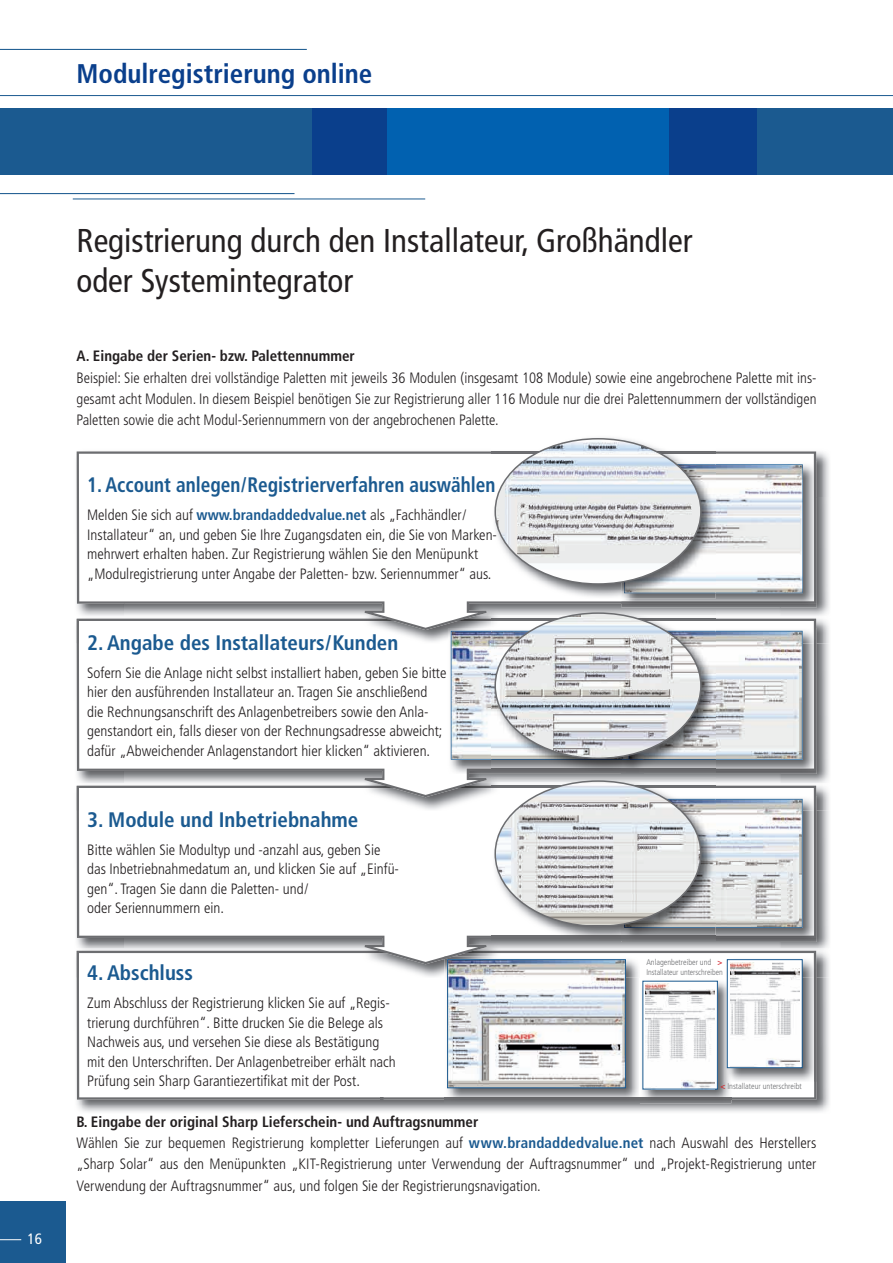
<style>
.page{position:relative;width:893px;height:1263px;background:#fff}
.page>*{position:absolute;margin:0;border:0;box-sizing:border-box;transform-origin:0 0}
.t1{font:condensed 33px/39.6px "Frutiger";color:#231f20}
.t2{font:700 condensed 27px "Frutiger";color:#0a3f8c}
.t3{font:700 condensed 21px "Frutiger";color:#1b5a90}
.t4{font:700 condensed 21px "Frutiger";color:#1b5a90;scale:.92 1}
.t5{font:300 condensed 15px/19.5px "Frutiger";color:#231f20}
.t6{font:700 condensed 15px "Frutiger";color:#231f20}
.t7{font:condensed 15px "Frutiger";color:#fff}
.t8{font:300 condensed 8.25px/9.9px "Frutiger";color:#6c6d70}
.s1{font-weight:700;color:#1b5a90}
.s2{font-weight:700;color:#d1232a}
.s3{font-weight:700}
</style>
<div class="page">
<div style="left:264px;top:108px;width:125px;height:67px;background:#0a3f8c"></div>
<div style="left:387px;top:108px;width:329px;height:67px;background:#0161b0"></div>
<div style="left:740px;top:108px;width:153px;height:67px;background:#1b5a90"></div>
<div style="left:669px;top:108px;width:87px;height:67px;background:#0a3f8c"></div>
<div style="left:0;top:108px;width:311px;height:67px;background:#1b5a90"></div>
<img style="left:76px;top:978px;width:754px;height:134px">
<svg style="left:77px;top:978px;width:739px;height:121px"></svg>
<img style="left:76px;top:498px;width:1px;height:441px">
<img style="left:816px;top:498px;width:14px;height:450px">
<svg style="left:77px;top:811px;width:739px;height:153px"></svg>
<svg style="left:77px;top:643px;width:739px;height:154px"></svg>
<img style="left:816px;top:451px;width:13px;height:47px">
<svg style="left:77px;top:451px;width:739px;height:179px"></svg>
<img style="left:444px;top:956px;width:196px;height:146px">
<svg style="left:444px;top:956px;width:9px;height:3px"></svg>
<img style="left:449px;top:961px;width:175px;height:125px">
<div style="left:447px;top:959px;width:179px;height:129px;border:1px solid #1b5a90"></div>
<img style="left:621px;top:811px;width:196px;height:131px">
<img style="left:716px;top:796px;width:98px;height:15px">
<img style="left:716px;top:811px;width:100px;height:127px">
<svg style="left:814px;top:796px;width:3px;height:15px"></svg>
<svg style="left:716px;top:799px;width:87px;height:129px"></svg>
<img style="left:716px;top:628px;width:98px;height:15px">
<img style="left:716px;top:643px;width:100px;height:128px">
<svg style="left:814px;top:628px;width:3px;height:15px"></svg>
<img style="left:621px;top:461px;width:196px;height:146px">
<img style="left:621px;top:461px;width:195px;height:143px">
<svg style="left:716px;top:464px;width:87px;height:129px"></svg>
<img style="left:492px;top:437px;width:224px;height:162px">
<img style="left:621px;top:461px;width:95px;height:138px">
<img style="left:624px;top:464px;width:92px;height:129px">
<img style="left:495px;top:439px;width:206px;height:145px">
<img style="left:448px;top:628px;width:195px;height:146px">
<img style="left:467px;top:769px;width:25px;height:5px">
<svg style="left:621px;top:773px;width:22px;height:1px"></svg>
<svg style="left:451px;top:631px;width:352px;height:129px"></svg>
<img style="left:492px;top:609px;width:224px;height:19px">
<img style="left:643px;top:631px;width:73px;height:142px">
<img style="left:495px;top:613px;width:206px;height:145px">
<img style="left:492px;top:938px;width:224px;height:3px">
<img style="left:492px;top:811px;width:129px;height:127px">
<img style="left:492px;top:777px;width:224px;height:34px">
<img style="left:621px;top:796px;width:95px;height:142px">
<img style="left:624px;top:799px;width:92px;height:129px">
<img style="left:495px;top:781px;width:206px;height:144px">
<img style="left:640px;top:978px;width:91px;height:125px">
<img style="left:640px;top:978px;width:1px;height:119px">
<img style="left:645px;top:983px;width:69px;height:104px">
<img style="left:816px;top:978px;width:1px;height:83px">
<img style="left:724px;top:957px;width:92px;height:125px">
<svg style="left:816px;top:957px;width:1px;height:21px"></svg>
<img style="left:724px;top:978px;width:7px;height:104px">
<div style="left:727px;top:960px;width:75px;height:108px;background:#fff"></div>
<img style="left:730px;top:962px;width:69px;height:104px">
<div style="left:727px;top:960px;width:75px;height:108px;border:1px solid #1b5a90"></div>
<hr style="left:73px;top:199px;width:352px;height:1px;background:#1b5a90">
<hr style="left:0;top:193px;width:294px;height:1px;background:#1b5a90">
<hr style="left:0;top:95px;width:893px;height:1px;background:#1b5a90">
<hr style="left:0;top:49px;width:307px;height:1px;background:#1b5a90">
<div style="left:0;top:1201px;width:66px;height:62px;background:#1b5a90"></div>
<svg style="left:0;top:1239px;width:21px;height:1px"></svg>
<h2 class="t2" style="left:77px;top:58px;width:297px">Modulregistrierung online</h2>
<p class="t7" style="left:28px;top:1230px;width:16px">16</p>
<h1 class="t1" style="left:77px;top:221px;width:617px">Registrierung durch den Installateur, Großhändler oder Systemintegrator</h1>
<p class="t6" style="left:77px;top:347px;width:280px">a. Eingabe der Serien- bzw. Palettennummer</p>
<p class="t5" style="left:77px;top:367px;width:741px;line-height:21.3px;text-align:justify">Beispiel: Sie erhalten drei vollständige Paletten mit jeweils 36 Modulen (insgesamt 108 Module) sowie eine angebrochene Palette mit ins&shy;gesamt acht Modulen. In diesem Beispiel benötigen Sie zur Registrierung aller 116 Module nur die drei Palettennummern der vollständigen Paletten sowie die acht Modul-Seriennummern von der angebrochenen Palette.</p>
<h3 class="t4" style="left:87px;top:472px;width:445px">1. account anlegen / Registrierverfahren auswählen</h3>
<p class="t5" style="left:87px;top:506px;width:411px">Melden Sie sich auf <span class="s1">www.brandaddedvalue.net</span> als „Fachhändler / Installateur“ an, und geben Sie Ihre Zugangsdaten ein, die Sie von Marken&shy;mehrwert erhalten haben. Zur Registrierung wählen Sie den Menüpunkt „Modulregistrierung unter Angabe der Paletten- bzw. Seriennummer“ aus.</p>
<h3 class="t3" style="left:87px;top:630px;width:313px">2. angabe des installateurs / Kunden</h3>
<p class="t5" style="left:87px;top:663px;width:361px">Sofern Sie die Anlage nicht selbst installiert haben, geben Sie bitte hier den ausführenden Installateur an. Tragen Sie anschließend die Rechnungsanschrift des Anlagenbetreibers sowie den Anla&shy;genstandort ein, falls dieser von der Rechnungsadresse abweicht; dafür „Abweichender Anlagenstandort hier klicken“ aktivieren.</p>
<h3 class="t3" style="left:87px;top:807px;width:273px">3. Module und inbetriebnahme</h3>
<p class="t5" style="left:87px;top:840px;width:313px">Bitte wählen Sie Modultyp und -anzahl aus, geben Sie das Inbetriebnahmedatum an, und klicken Sie auf „Einfü&shy;gen“. Tragen Sie dann die Paletten- und /<br>oder Seriennummern ein.</p>
<h3 class="t3" style="left:87px;top:960px;width:107px">4. abschluss</h3>
<p class="t5" style="left:87px;top:993px;width:310px">Zum Abschluss der Registrierung klicken Sie auf „Regis&shy;trierung durchführen“. Bitte drucken Sie die Belege als Nachweis aus, und versehen Sie diese als Bestätigung mit den Unterschriften. Der Anlagenbetreiber erhält nach Prüfung sein Sharp Garantiezertifikat mit der Post.</p>
<p class="t8" style="left:646px;top:958px;width:78px">Anlagenbetreiber und <span class="s2">&gt;<br></span>Installateur unterschreiben</p>
<p class="t8" style="left:720px;top:1081px;width:83px"><span class="s2">&lt;</span> Installateur unterschreibt</p>
<p class="t5" style="left:77px;top:1111px;width:741px;line-height:21.3px"><span class="s3">B. Eingabe der original Sharp lieferschein- und auftragsnummer<br></span>Wählen Sie zur bequemen Registrierung kompletter Lieferungen auf <span class="s1">www.brandaddedvalue.net</span> nach Auswahl des Herstellers „Sharp Solar“ aus den Menüpunkten „KIT-Registrierung unter Verwendung der Auftragsnummer“ und „Projekt-Registrierung unter Verwendung der Auftragsnummer“ aus, und folgen Sie der Registrierungsnavigation.</p>
</div>
